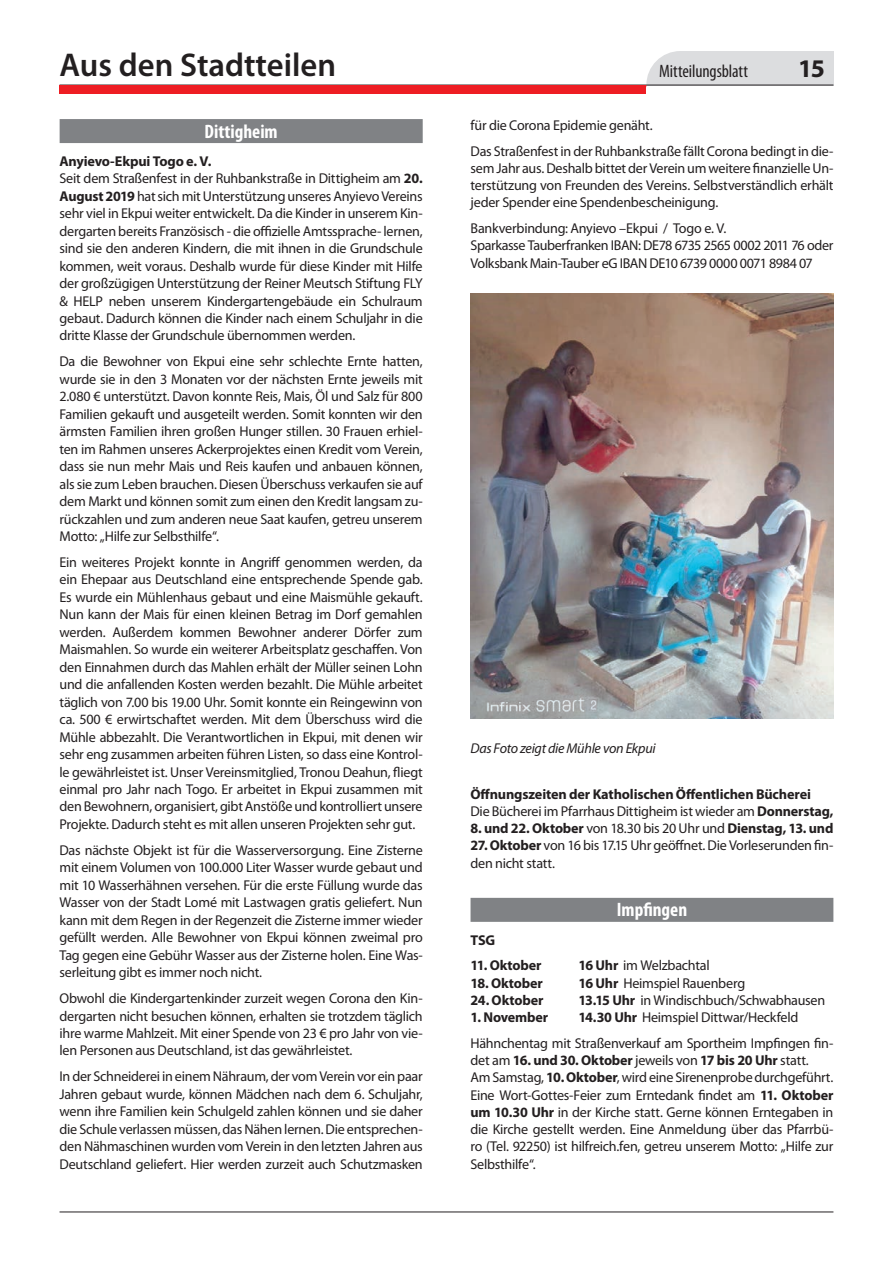
<style>
.page{position:relative;width:893px;height:1263px;background:#fff}
.page>*{position:absolute;margin:0;border:0;box-sizing:border-box;transform-origin:0 0}
.t1{font:600 33px "Myriad Pro";color:#231f20}
.t2{font:700 25.5px "Myriad Pro";color:#231f20}
.t3{font:700 condensed 19.5px "Myriad Pro";color:#fff}
.t4{font:condensed 18px "Myriad Pro";letter-spacing:-.005em;color:#231f20}
.t5{font:14.25px/17.4px "Myriad Pro";letter-spacing:-.02em;color:#231f20}
.t6{font:700 14.25px/17.2px "Myriad Pro";letter-spacing:-.01em;color:#231f20}
.t7{font:italic 14.25px "Myriad Pro";letter-spacing:-.02em;color:#231f20}
.s1{font-weight:700}
.s2{font-weight:400}
</style>
<div class="page">
<hr style="left:60px;top:1211px;width:773px;height:1px;background:#231f20">
<svg style="left:60px;top:51px;width:773px;height:43px"></svg>
<div style="left:60px;top:119px;width:363px;height:24px;background:#808285"></div>
<img style="left:470px;top:293px;width:363px;height:425px">
<div style="left:471px;top:898px;width:362px;height:24px;background:#808285"></div>
<h1 class="t1" style="left:60px;top:46px;width:278px">Aus den Stadtteilen</h1>
<p class="t4" style="left:659px;top:61px;width:91px">Mitteilungsblatt</p>
<h2 class="t2" style="left:798px;top:54px;width:28px">15</h2>
<h3 class="t3" style="left:205px;top:120px;width:75px">Dittigheim</h3>
<p class="t5" style="left:60px;top:153px;width:365px"><span class="s1">Anyievo-Ekpui Togo e. V.<br></span>Seit dem Straßenfest in der Ruhbankstraße in Dittigheim am <span class="s1">20.<br>August 2019</span> hat sich mit Unterstützung unseres Anyievo Vereins sehr viel in Ekpui weiter entwickelt. Da die Kinder in unserem Kin&shy;dergarten bereits Französisch - die offizielle Amtssprache- lernen, sind sie den anderen Kindern, die mit ihnen in die Grundschule kommen, weit voraus. Deshalb wurde für diese Kinder mit Hilfe der großzügigen Unterstützung der Reiner Meutsch Stiftung FLY &amp; HELP neben unserem Kindergartengebäude ein Schulraum gebaut. Dadurch können die Kinder nach einem Schuljahr in die dritte Klasse der Grundschule übernommen werden.</p>
<p class="t5" style="left:60px;top:353px;width:365px;text-align:justify">Da die Bewohner von Ekpui eine sehr schlechte Ernte hatten, wurde sie in den 3 Monaten vor der nächsten Ernte jeweils mit 2.080 € unterstützt. Davon konnte Reis, Mais, Öl und Salz für 800<br>Familien gekauft und ausgeteilt werden. Somit konnten wir den ärmsten Familien ihren großen Hunger stillen. 30 Frauen erhiel&shy;ten im Rahmen unseres Ackerprojektes einen Kredit vom Verein, dass sie nun mehr Mais und Reis kaufen und anbauen können, als sie zum Leben brauchen. Diesen Überschuss verkaufen sie auf dem Markt und können somit zum einen den Kredit langsam zu&shy;rückzahlen und zum anderen neue Saat kaufen, getreu unserem Motto: „Hilfe zur Selbsthilfe“.</p>
<p class="t5" style="left:60px;top:554px;width:365px;text-align:justify">Ein weiteres Projekt konnte in Angriff genommen werden, da ein Ehepaar aus Deutschland eine entsprechende Spende gab.<br>Es wurde ein Mühlenhaus gebaut und eine Maismühle gekauft.<br>Nun kann der Mais für einen kleinen Betrag im Dorf gemahlen werden. Außerdem kommen Bewohner anderer Dörfer zum Maismahlen. So wurde ein weiterer Arbeitsplatz geschaffen. Von den Einnahmen durch das Mahlen erhält der Müller seinen Lohn und die anfallenden Kosten werden bezahlt. Die Mühle arbeitet täglich von 7.00 bis 19.00 Uhr. Somit konnte ein Reingewinn von ca. 500 € erwirtschaftet werden. Mit dem Überschuss wird die Mühle abbezahlt. Die Verantwortlichen in Ekpui, mit denen wir sehr eng zusammen arbeiten führen Listen, so dass eine Kontrol&shy;le gewährleistet ist. Unser Vereinsmitglied, Tronou Deahun, fliegt einmal pro Jahr nach Togo. Er arbeitet in Ekpui zusammen mit den Bewohnern, organisiert, gibt Anstöße und kontrolliert unsere Projekte. Dadurch steht es mit allen unseren Projekten sehr gut.</p>
<p class="t5" style="left:60px;top:842px;width:365px;text-align:justify">Das nächste Objekt ist für die Wasserversorgung. Eine Zisterne mit einem Volumen von 100.000 Liter Wasser wurde gebaut und mit 10 Wasserhähnen versehen. Für die erste Füllung wurde das Wasser von der Stadt Lomé mit Lastwagen gratis geliefert. Nun kann mit dem Regen in der Regenzeit die Zisterne immer wieder gefüllt werden. Alle Bewohner von Ekpui können zweimal pro Tag gegen eine Gebühr Wasser aus der Zisterne holen. Eine Was&shy;serleitung gibt es immer noch nicht.</p>
<p class="t5" style="left:60px;top:990px;width:365px;text-align:justify">Obwohl die Kindergartenkinder zurzeit wegen Corona den Kin&shy;dergarten nicht besuchen können, erhalten sie trotzdem täglich ihre warme Mahlzeit. Mit einer Spende von 23 € pro Jahr von vie&shy;len Personen aus Deutschland, ist das gewährleistet.</p>
<p class="t5" style="left:60px;top:1068px;width:365px;text-align:justify">In der Schneiderei in einem Nähraum, der vom Verein vor ein paar Jahren gebaut wurde, können Mädchen nach dem 6. Schuljahr, wenn ihre Familien kein Schulgeld zahlen können und sie daher die Schule verlassen müssen, das Nähen lernen. Die entsprechen&shy;den Nähmaschinen wurden vom Verein in den letzten Jahren aus Deutschland geliefert. Hier werden zurzeit auch Schutzmasken</p>
<p class="t5" style="left:471px;top:112px;width:364px;line-height:25.8px">für die Corona Epidemie genäht.<br>Das Straßenfest in der Ruhbankstraße fällt Corona bedingt in die-</p>
<p class="t5" style="left:471px;top:160px;width:364px;text-align:justify">sem Jahr aus. Deshalb bittet der Verein um weitere finanzielle Un&shy;terstützung von Freunden des Vereins. Selbstverständlich erhält jeder Spender eine Spendenbescheinigung.</p>
<p class="t5" style="left:471px;top:220px;width:364px">Bankverbindung: Anyievo –Ekpui / Togo e. V.<br>Sparkasse Tauberfranken IBAN: DE78 6735 2565 0002 2011 76 oder<br>Volksbank Main-Tauber eG IBAN DE10 6739 0000 0071 8984 07</p>
<p class="t7" style="left:470px;top:741px;width:187px">Das Foto zeigt die Mühle von Ekpui</p>
<p class="t6" style="left:470px;top:785px;width:365px">Öffnungszeiten der Katholischen Öffentlichen Bücherei<br><span class="s2">Die Bücherei im Pfarrhaus Dittigheim ist wieder am</span> Donnerstag,</p>
<p class="t6" style="left:470px;top:820px;width:365px">8. und 22. Oktober <span class="s2">von 18.30 bis 20 Uhr und</span> Dienstag, 13. und</p>
<p class="t5" style="left:470px;top:837px;width:364px"><span class="s1">27. Oktober</span> von 16 bis 17.15 Uhr geöffnet. Die Vorleserunden fin&shy;den nicht statt.</p>
<h3 class="t3" style="left:617px;top:899px;width:72px">Impfingen</h3>
<p class="t6" style="left:470px;top:931px;width:26px">TSG</p>
<p class="t6" style="left:470px;top:957px;width:73px">11. Oktober</p>
<p class="t5" style="left:578px;top:957px;width:133px"><span class="s1">16 Uhr</span> im Welzbachtal</p>
<p class="t6" style="left:470px;top:974px;width:74px">18. Oktober</p>
<p class="t5" style="left:578px;top:974px;width:168px"><span class="s1">16 Uhr</span> Heimspiel Rauenberg</p>
<p class="t6" style="left:470px;top:992px;width:74px">24. Oktober</p>
<p class="t5" style="left:578px;top:992px;width:248px"><span class="s1">13.15 Uhr</span> in Windischbuch/Schwabhausen</p>
<p class="t6" style="left:470px;top:1009px;width:79px">1. November</p>
<p class="t5" style="left:470px;top:1005px;width:364px;line-height:25.8px;text-indent:108px"><span class="s1">14.30 Uhr</span> Heimspiel Dittwar/Heckfeld<br>Hähnchentag mit Straßenverkauf am Sportheim Impfingen fin-</p>
<p class="t5" style="left:470px;top:1052px;width:364px">det am <span class="s1">16. und 30. Oktober</span> jeweils von <span class="s1">17 bis 20 Uhr</span> statt.<br>Am Samstag, <span class="s1">10. Oktober</span>, wird eine Sirenenprobe durchgeführt.<br>Eine Wort-Gottes-Feier zum Erntedank findet am <span class="s1">11. Oktober um 10.30 Uhr</span> in der Kirche statt. Gerne können Erntegaben in die Kirche gestellt werden. Eine Anmeldung über das Pfarrbü&shy;ro (Tel. 92250) ist hilfreich.fen, getreu unserem Motto: „Hilfe zur Selbsthilfe“.</p>
</div>
